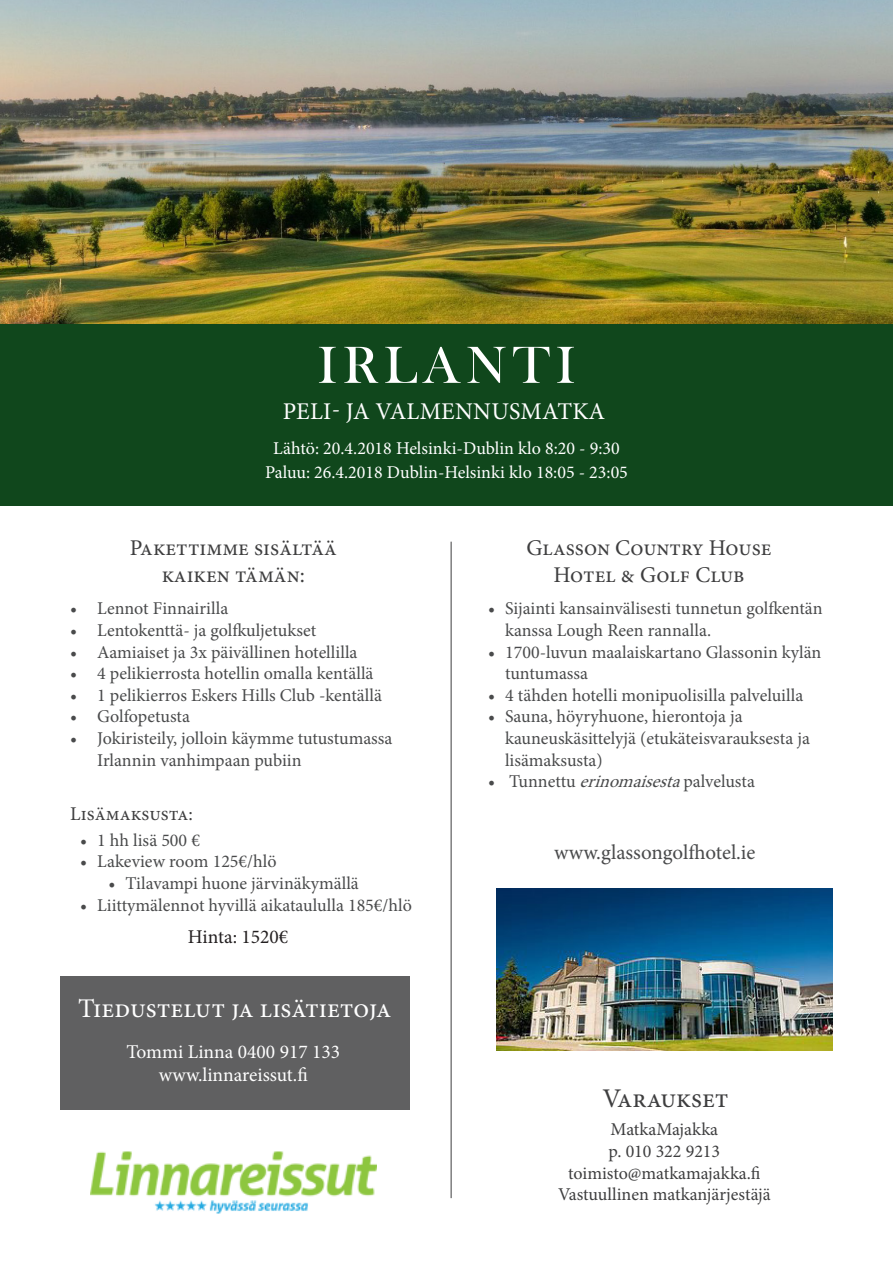
<style>
.page{position:relative;width:893px;height:1263px;background:#fff}
.page>*{position:absolute;margin:0;border:0;box-sizing:border-box;transform-origin:0 0}
.t1{font:54px "Bask Old Face";letter-spacing:.11em;color:#fff}
.t2{font:27px "Minion Pro";color:#fff}
.t3{font:27px "Minion Pro";letter-spacing:-.005em;color:#3e3e3f}
.t4{font:24px "Minion Pro";letter-spacing:.01em;color:#fff}
.t5{font:22.5px/27px "Minion Pro";color:#3e3e3f;text-align:center}
.t6{font:21px "Minion Pro";letter-spacing:.01em;color:#494a4b}
.t7{font:19.5px "Minion Pro";color:#fff}
.t8{font:19.5px "Minion Pro";color:#3e3e3f}
.t9{font:19.5px "Minion Pro";color:#231f20}
.t10{font:18px/21.6px "Minion Pro";color:#494a4b}
.t11{font:18px "Minion Pro";color:#fff}
.t12{font:18px "Minion Pro";color:#3e3e3f}
.s1{font-style:italic}
</style>
<div class="page">
<div style="left:0;top:0;width:893px;height:506px;background:#10471c"></div>
<hr style="left:451px;top:542px;width:1px;height:656px;background:#3e3e3f">
<img style="left:90px;top:1151px;width:287px;height:63px">
<img style="left:0;top:0;width:893px;height:323px">
<img style="left:496px;top:889px;width:336px;height:161px">
<div style="left:60px;top:975px;width:350px;height:134px;background:#606061"></div>
<p class="t1" style="left:318px;top:335px;width:259px">IRLANTI</p>
<p class="t4" style="left:283px;top:395px;width:324px">PELI- JA VALMENNUSMATKA</p>
<p class="t11" style="left:273px;top:436px;width:348px">Lähtö: 20.4.2018 Helsinki-Dublin klo 8:20 - 9:30</p>
<p class="t11" style="left:265px;top:460px;width:364px">Paluu: 26.4.2018 Dublin-Helsinki klo 18:05 - 23:05</p>
<p class="t5" style="left:130px;top:535px;width:209px">Pakettimme sisältää</p>
<p class="t5" style="left:162px;top:562px;width:145px">kaiken tämän:</p>
<p class="t10" style="left:70px;top:598px;width:160px">• Lennot Finnairilla</p>
<p class="t10" style="left:70px;top:620px;width:248px">• Lentokenttä- ja golfkuljetukset</p>
<p class="t10" style="left:70px;top:641px;width:289px">• Aamiaiset ja 3x päivällinen hotellilla</p>
<p class="t10" style="left:70px;top:663px;width:305px">• 4 pelikierrosta hotellin omalla kentällä</p>
<p class="t10" style="left:70px;top:684px;width:313px">• 1 pelikierros Eskers Hills Club -kentällä</p>
<p class="t10" style="left:70px;top:706px;width:121px">• Golfopetusta</p>
<p class="t10" style="left:97px;top:728px;width:297px;text-indent:-27px">• Jokiristeily, jolloin käymme tutustumassa<br>Irlannin vanhimpaan pubiin</p>
<p class="t8" style="left:70px;top:801px;width:124px">Lisämaksusta:</p>
<p class="t10" style="left:80px;top:829px;width:121px">• 1 hh lisä 500 €</p>
<p class="t10" style="left:80px;top:851px;width:198px">• Lakeview room 125€/hlö</p>
<p class="t10" style="left:108px;top:872px;width:252px">• Tilavampi huone järvinäkymällä</p>
<p class="t10" style="left:80px;top:894px;width:333px">• Liittymälennot hyvillä aikataululla 185€/hlö</p>
<p class="t9" style="left:188px;top:924px;width:102px">Hinta: 1520€</p>
<p class="t2" style="left:78px;top:991px;width:315px">Tiedustelut ja lisätietoja</p>
<p class="t7" style="left:126px;top:1039px;width:215px">Tommi Linna 0400 917 133</p>
<p class="t7" style="left:159px;top:1062px;width:150px">www.linnareissut.fi</p>
<p class="t5" style="left:527px;top:535px;width:246px">Glasson Country House<br>Hotel &amp; Golf Club</p>
<p class="t10" style="left:505px;top:598px;width:319px;text-indent:-17px">• Sijainti kansainvälisesti tunnetun golfkentän kanssa Lough Reen rannalla.</p>
<p class="t10" style="left:505px;top:641px;width:318px;text-indent:-17px">• 1700-luvun maalaiskartano Glassonin kylän tuntumassa</p>
<p class="t10" style="left:488px;top:684px;width:317px">• 4 tähden hotelli monipuolisilla palveluilla</p>
<p class="t10" style="left:505px;top:706px;width:306px;text-indent:-17px">• Sauna, höyryhuone, hierontoja ja kauneuskäsittelyjä (etukäteisvarauksesta ja lisämaksusta)</p>
<p class="t10" style="left:488px;top:771px;width:268px">• Tunnettu <span class="s1">erinomaisesta</span>palvelusta</p>
<p class="t6" style="left:554px;top:838px;width:203px">www.glassongolfhotel.ie</p>
<p class="t3" style="left:602px;top:1081px;width:128px">Varaukset</p>
<p class="t12" style="left:611px;top:1118px;width:109px">MatkaMajakka</p>
<p class="t12" style="left:609px;top:1139px;width:113px">p. 010 322 9213</p>
<p class="t12" style="left:568px;top:1161px;width:194px">toimisto@matkamajakka.fi</p>
<p class="t12" style="left:558px;top:1182px;width:214px">Vastuullinen matkanjärjestäjä</p>
</div>
